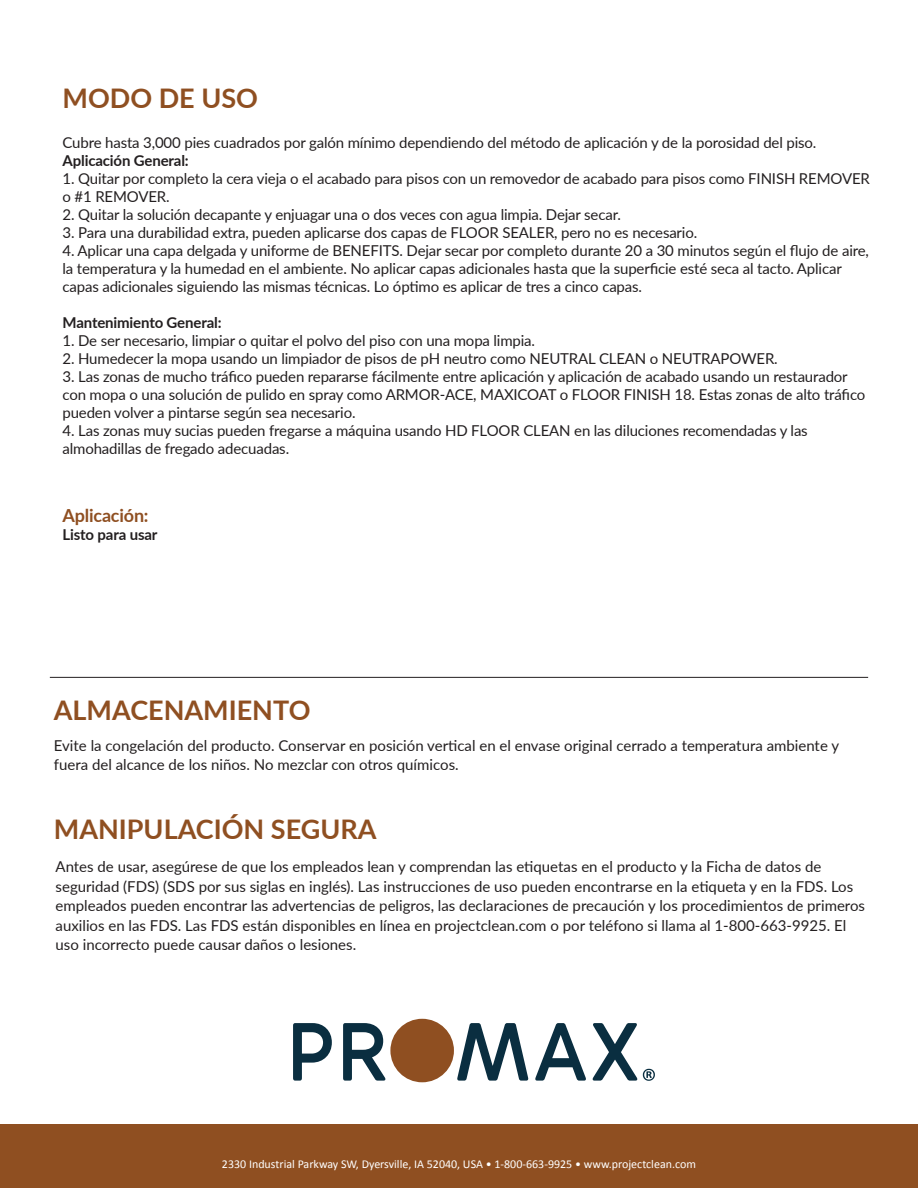
<style>
.page{position:relative;width:918px;height:1188px;background:#fff}
.page>*{position:absolute;margin:0;border:0;box-sizing:border-box;transform-origin:0 0}
.t1{font:700 27px "Lato";color:#8f4f21}
.t2{font:700 18px "Lato";letter-spacing:-.01em;color:#8f4f21}
.t3{font:15px/18px "Lato";letter-spacing:-.01em;color:#231f20}
.t4{font:700 15px "Lato";letter-spacing:-.01em;color:#231f20}
.t5{font:12px "Calibri";color:#fff}
</style>
<div class="page">
<hr style="left:50px;top:677px;width:818px;height:1px;background:#231f20">
<div style="left:0;top:1124px;width:918px;height:64px;background:#8f4f21"></div>
<svg style="left:293px;top:1023px;width:39px;height:58px"></svg>
<svg style="left:343px;top:1023px;width:43px;height:58px"></svg>
<svg style="left:457px;top:1023px;width:72px;height:58px"></svg>
<svg style="left:535px;top:1023px;width:51px;height:58px"></svg>
<svg style="left:592px;top:1023px;width:63px;height:58px"></svg>
<div style="left:390px;top:1019px;width:64px;height:63px;background:#8f4f21;border-radius:50%"></div>
<p class="t1" style="left:63px;top:78px;width:197px">MODO DE USO</p>
<p class="t3" style="left:63px;top:133px;width:755px">Cubre hasta 3,000 pies cuadrados por galón mínimo dependiendo del método de aplicación y de la porosidad del piso.</p>
<p class="t4" style="left:63px;top:150px;width:128px">Aplicación General:</p>
<p class="t3" style="left:63px;top:169px;width:809px">1. Quitar por completo la cera vieja o el acabado para pisos con un removedor de acabado para pisos como FINISH REMOVER o #1 REMOVER.</p>
<p class="t3" style="left:63px;top:205px;width:560px">2. Quitar la solución decapante y enjuagar una o dos veces con agua limpia. Dejar secar.</p>
<p class="t3" style="left:63px;top:223px;width:636px">3. Para una durabilidad extra, pueden aplicarse dos capas de FLOOR SEALER, pero no es necesario.</p>
<p class="t3" style="left:63px;top:241px;width:808px">4. Aplicar una capa delgada y uniforme de BENEFITS. Dejar secar por completo durante 20 a 30 minutos según el flujo de aire, la temperatura y la humedad en el ambiente. No aplicar capas adicionales hasta que la superficie esté seca al tacto. Aplicar capas adicionales siguiendo las mismas técnicas. Lo óptimo es aplicar de tres a cinco capas.</p>
<p class="t4" style="left:63px;top:312px;width:161px">Mantenimiento General:</p>
<p class="t3" style="left:63px;top:331px;width:474px">1. De ser necesario, limpiar o quitar el polvo del piso con una mopa limpia.</p>
<p class="t3" style="left:63px;top:349px;width:717px">2. Humedecer la mopa usando un limpiador de pisos de pH neutro como NEUTRAL CLEAN o NEUTRAPOWER.</p>
<p class="t3" style="left:63px;top:367px;width:804px">3. Las zonas de mucho tráfico pueden repararse fácilmente entre aplicación y aplicación de acabado usando un restaurador con mopa o una solución de pulido en spray como ARMOR-ACE, MAXICOAT o FLOOR FINISH 18. Estas zonas de alto tráfico pueden volver a pintarse según sea necesario.</p>
<p class="t3" style="left:63px;top:421px;width:747px">4. Las zonas muy sucias pueden fregarse a máquina usando HD FLOOR CLEAN en las diluciones recomendadas y las almohadillas de fregado adecuadas.</p>
<p class="t2" style="left:63px;top:502px;width:88px">Aplicación:</p>
<p class="t4" style="left:63px;top:523px;width:96px">Listo para usar</p>
<p class="t1" style="left:54px;top:691px;width:258px">ALMACENAMIENTO</p>
<p class="t3" style="left:54px;top:735px;width:787px;line-height:19.5px">Evite la congelación del producto. Conservar en posición vertical en el envase original cerrado a temperatura ambiente y fuera del alcance de los niños. No mezclar con otros químicos.</p>
<p class="t1" style="left:54px;top:810px;width:324px">MANIPULACIÓN SEGURA</p>
<p class="t3" style="left:56px;top:856px;width:811px;line-height:19.5px">Antes de usar, asegúrese de que los empleados lean y comprendan las etiquetas en el producto y la Ficha de datos de seguridad (FDS) (SDS por sus siglas en inglés). Las instrucciones de uso pueden encontrarse en la etiqueta y en la FDS. Los empleados pueden encontrar las advertencias de peligros, las declaraciones de precaución y los procedimientos de primeros auxilios en las FDS. Las FDS están disponibles en línea en projectclean.com o por teléfono si llama al 1-800-663-9925. El uso incorrecto puede causar daños o lesiones.</p>
<p class="t5" style="left:222px;top:1157px;width:476px">2330 Industrial Parkway SW, Dyersville, IA 52040, USA • 1-800-663-9925 • www.projectclean.com</p>
</div>
